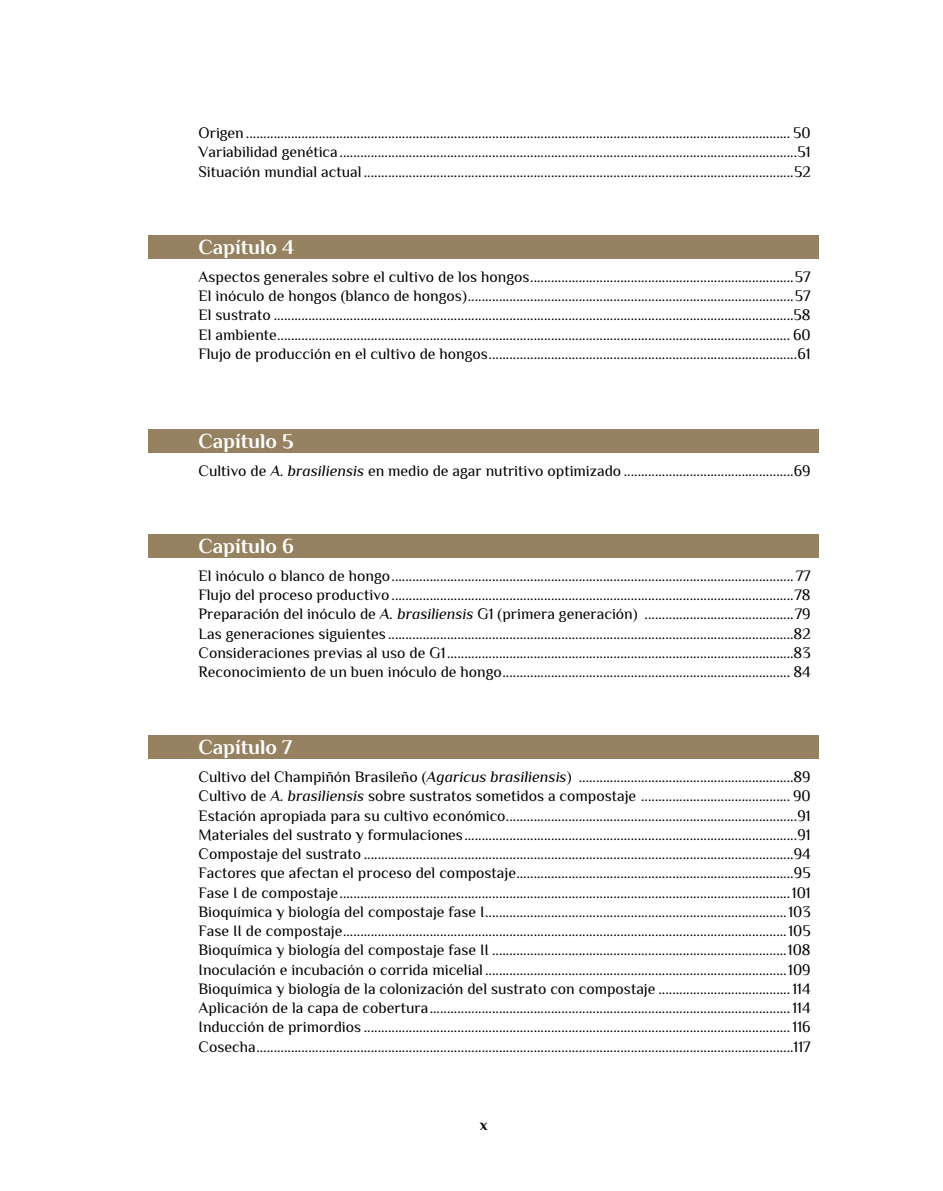
<style>
.page{position:relative;width:943px;height:1191px;background:#fff}
.page>*{position:absolute;margin:0;border:0;box-sizing:border-box;transform-origin:0 0}
.t1{font:700 21px "Philosopher";color:#fff}
.t2{font:15.75px/19.2px "Philosopher";color:#000;text-align:justify}
.t3{font:700 15.75px "Philosopher";color:#000}
.s1{font-style:italic}
</style>
<div class="page">
<div style="left:149px;top:235px;width:670px;height:23px;background:#968260"></div>
<div style="left:149px;top:429px;width:670px;height:23px;background:#968260"></div>
<div style="left:149px;top:534px;width:670px;height:23px;background:#968260"></div>
<div style="left:149px;top:735px;width:670px;height:23px;background:#968260"></div>
<p class="t2" style="left:198px;top:123px;width:613px">Origen............................................................................................................................................................. 50<br>Variabilidad genética....................................................................................................................................51<br>Situación mundial actual ............................................................................................................................52</p>
<h1 class="t1" style="left:198px;top:233px;width:97px">Capítulo 4</h1>
<p class="t2" style="left:198px;top:267px;width:613px">Aspectos generales sobre el cultivo de los hongos............................................................................57<br>El inóculo de hongos (blanco de hongos)..............................................................................................57<br>El sustrato ......................................................................................................................................................58<br>El ambiente.................................................................................................................................................... 60<br>Flujo de producción en el cultivo de hongos.........................................................................................61</p>
<h1 class="t1" style="left:198px;top:427px;width:97px">Capítulo 5</h1>
<p class="t2" style="left:198px;top:461px;width:613px">Cultivo de <span class="s1">A. brasiliensis</span> en medio de agar nutritivo optimizado .................................................69</p>
<h1 class="t1" style="left:198px;top:532px;width:97px">Capítulo 6</h1>
<p class="t2" style="left:198px;top:566px;width:613px">El inóculo o blanco de hongo.................................................................................................................... 77<br>Flujo del proceso productivo ....................................................................................................................78<br>Preparación del inóculo de <span class="s1">A. brasiliensis</span> G1 (primera generación) ...........................................79<br>Las generaciones siguientes .....................................................................................................................82<br>Consideraciones previas al uso de G1....................................................................................................83<br>Reconocimiento de un buen inóculo de hongo................................................................................... 84</p>
<h1 class="t1" style="left:198px;top:733px;width:95px">Capítulo 7</h1>
<p class="t2" style="left:198px;top:767px;width:613px">Cultivo del Champiñón Brasileño (<span class="s1">Agaricus brasiliensis</span>) ..............................................................89<br>Cultivo de <span class="s1">A. brasiliensis</span> sobre sustratos sometidos a compostaje ........................................... 90<br>Estación apropiada para su cultivo económico....................................................................................91<br>Materiales del sustrato y formulaciones................................................................................................91<br>Compostaje del sustrato ............................................................................................................................94<br>Factores que afectan el proceso del compostaje................................................................................95<br>Fase I de compostaje..................................................................................................................................101<br>Bioquímica y biología del compostaje fase I.......................................................................................103<br>Fase II de compostaje................................................................................................................................105<br>Bioquímica y biología del compostaje fase II .....................................................................................108<br>Inoculación e incubación o corrida micelial .......................................................................................109<br>Bioquímica y biología de la colonización del sustrato con compostaje ......................................114<br>Aplicación de la capa de cobertura........................................................................................................114<br>Inducción de primordios ........................................................................................................................... 116<br>Cosecha...........................................................................................................................................................117</p>
<p class="t3" style="left:480px;top:1114px;width:9px">x</p>
</div>
